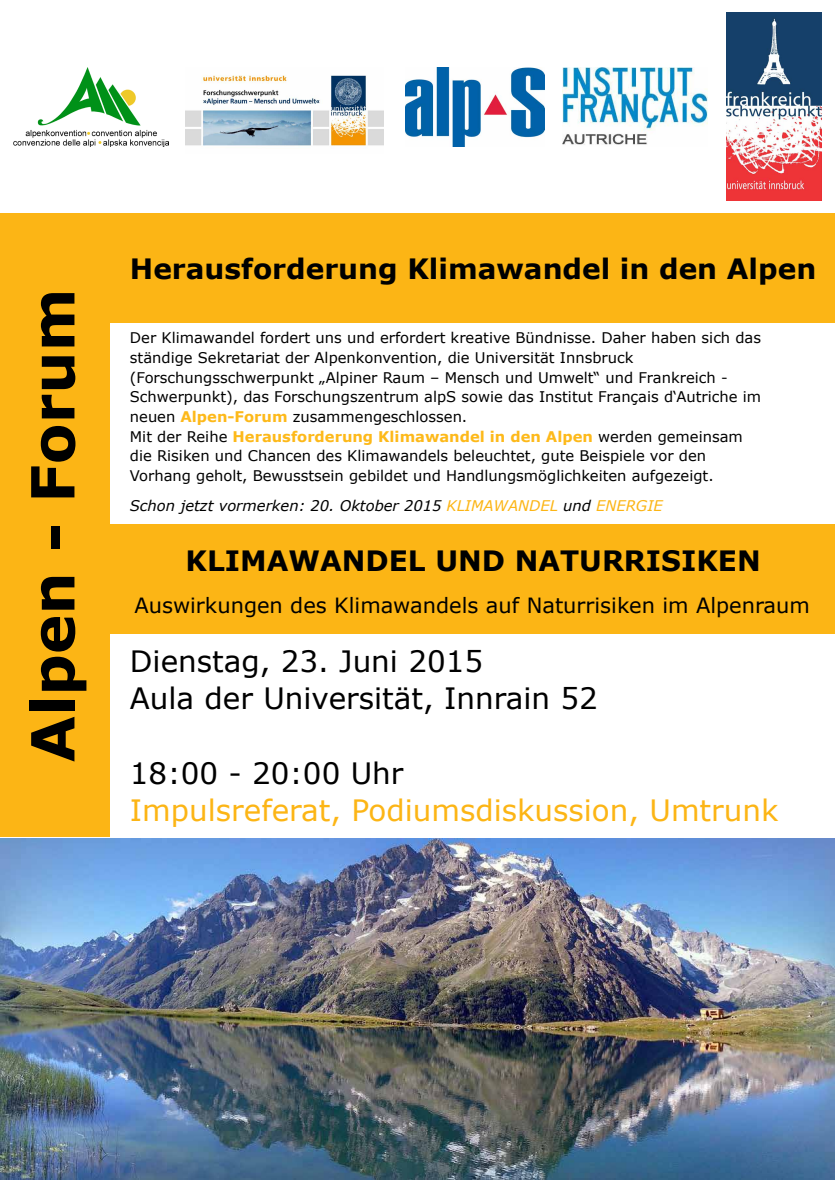
<style>
.page{position:relative;width:835px;height:1180px;background:#fff}
.page>*{position:absolute;margin:0;border:0;box-sizing:border-box;transform-origin:0 0}
.t1{font:700 59.5px "Verdana";color:#000}
.t2{font:29.4px/37.2px "Verdana";color:#000}
.t3{font:29.4px "Verdana";color:#fcb515}
.t4{font:700 28px "Verdana";color:#000}
.t5{font:21px "Verdana";color:#000}
.t6{font:14.7px/19.6px "Verdana";color:#000}
.t7{font:italic 14.7px "Verdana";color:#000}
.s1{font-weight:700;color:#fdb91a}
.s2{color:#fcb515}
</style>
<div class="page">
<img style="left:13px;top:67px;width:155px;height:79px">
<img style="left:405px;top:67px;width:140px;height:79px">
<img style="left:726px;top:13px;width:95px;height:188px">
<img style="left:186px;top:75px;width:198px;height:71px">
<img style="left:563px;top:67px;width:144px;height:78px">
<img style="left:0;top:839px;width:834px;height:341px">
<div style="left:0;top:213px;width:109px;height:624px;background:#fcb515"></div>
<div style="left:110px;top:213px;width:724px;height:110px;background:#fcb515"></div>
<div style="left:110px;top:524px;width:724px;height:109px;background:#fcb515"></div>
<h1 class="t1" style="left:11px;top:762px;width:475px;rotate:-90deg">Alpen - Forum</h1>
<h3 class="t4" style="left:130px;top:249px;width:687px">Herausforderung Klimawandel in den Alpen</h3>
<p class="t6" style="left:130px;top:328px;width:632px">Der Klimawandel fordert uns und erfordert kreative Bündnisse. Daher haben sich das ständige Sekretariat der Alpenkonvention, die Universität Innsbruck (Forschungsschwerpunkt „Alpiner Raum – Mensch und Umwelt“ und Frankreich - Schwerpunkt), das Forschungszentrum alpS sowie das Institut Français d‘Autriche im neuen <span class="s1">Alpen-Forum</span> zusammengeschlossen.<br>Mit der Reihe <span class="s1">Herausforderung Klimawandel in den Alpen</span> werden gemeinsam die Risiken und Chancen des Klimawandels beleuchtet, gute Beispiele vor den Vorhang geholt, Bewusstsein gebildet und Handlungsmöglichkeiten aufgezeigt.</p>
<p class="t7" style="left:130px;top:495px;width:534px">Schon jetzt vormerken: 20. Oktober 2015 <span class="s2">KLIMAWANDEL</span> und <span class="s2">ENERGIE</span></p>
<h3 class="t4" style="left:185px;top:541px;width:577px">KLIMAWANDEL UND NATURRISIKEN</h3>
<h3 class="t5" style="left:134px;top:591px;width:677px">Auswirkungen des Klimawandels auf Naturrisiken im Alpenraum</h3>
<h2 class="t2" style="left:130px;top:642px;width:469px">Dienstag, 23. Juni 2015<br>Aula der Universität, Innrain 52</h2>
<h2 class="t2" style="left:130px;top:754px;width:275px">18:00 - 20:00 Uhr</h2>
<h2 class="t3" style="left:130px;top:790px;width:650px">Impulsreferat, Podiumsdiskussion, Umtrunk</h2>
</div>
